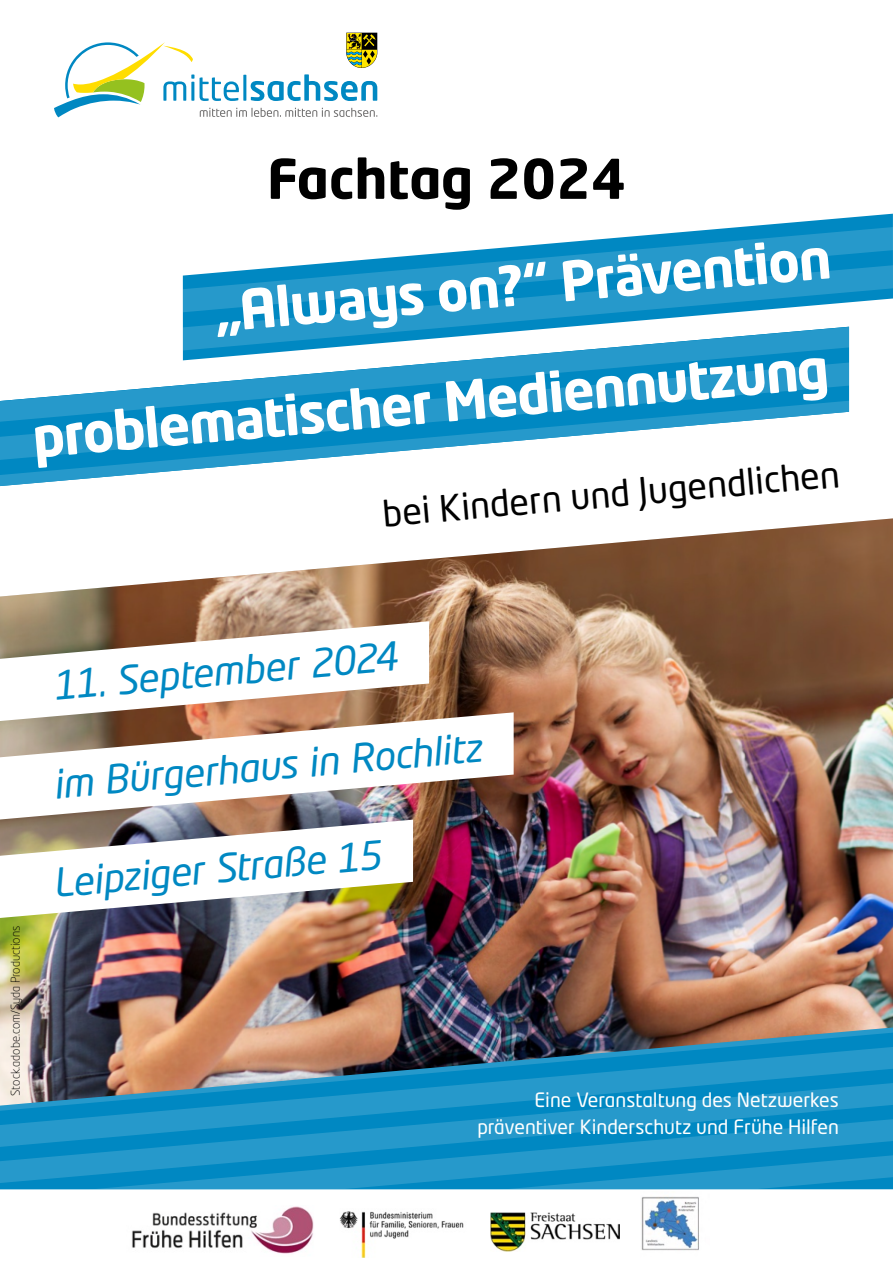
<style>
.page{position:relative;width:893px;height:1263px;background:#fff}
.page>*{position:absolute;margin:0;border:0;box-sizing:border-box;transform-origin:0 0}
.t1{font:700 54px "Neo Tech Std";color:#fff}
.t2{font:700 54px "Neo Tech Std";color:#000}
.t3{font:italic 39px "Neo Tech Std";color:#0088c2}
.t4{font:36px "Neo Tech Std";color:#000}
.t5{font:19.5px/27px "Neo Tech Std";color:#fff;text-align:right}
.t6{font:300 12px "Neo Tech Std";color:#000}
</style>
<div class="page">
<svg style="left:695px;top:214px;width:198px;height:17px"></svg>
<svg style="left:247px;top:231px;width:646px;height:39px"></svg>
<svg style="left:183px;top:270px;width:710px;height:38px;background:#1d95c8"></svg>
<svg style="left:183px;top:308px;width:667px;height:52px"></svg>
<svg style="left:182px;top:327px;width:667px;height:13px"></svg>
<svg style="left:182px;top:340px;width:667px;height:38px"></svg>
<svg style="left:0;top:378px;width:849px;height:39px;background:#2d9ccc"></svg>
<svg style="left:0;top:417px;width:789px;height:38px"></svg>
<svg style="left:0;top:455px;width:355px;height:31px"></svg>
<svg style="left:200px;top:77px;width:39px;height:24px"></svg>
<hr style="left:243px;top:75px;width:3px;height:26px;background:#0088c2">
<svg style="left:251px;top:74px;width:126px;height:27px"></svg>
<svg style="left:54px;top:42px;width:140px;height:75px"></svg>
<svg style="left:200px;top:108px;width:177px;height:9px"></svg>
<svg style="left:346px;top:33px;width:31px;height:35px"></svg>
<img style="left:0;top:518px;width:893px;height:509px">
<svg style="left:0;top:585px;width:491px;height:91px"></svg>
<img style="left:0;top:676px;width:575px;height:185px">
<img style="left:0;top:783px;width:475px;height:177px">
<img style="left:0;top:1027px;width:893px;height:23px">
<img style="left:0;top:1050px;width:893px;height:36px">
<svg style="left:0;top:1086px;width:893px;height:36px;background:#1e90c1"></svg>
<svg style="left:0;top:1122px;width:893px;height:36px;background:#1692c7"></svg>
<svg style="left:0;top:1158px;width:893px;height:31px;background:#1792c7"></svg>
<img style="left:339px;top:1211px;width:125px;height:47px">
<img style="left:641px;top:1196px;width:58px;height:55px">
<img style="left:491px;top:1212px;width:128px;height:40px">
<img style="left:132px;top:1206px;width:182px;height:48px">
<h1 class="t2" style="left:267px;top:144px;width:360px">Fachtag 2024</h1>
<h1 class="t1" style="left:212px;top:277px;width:620px;rotate:-5deg">„Always on?“ Prävention</h1>
<h1 class="t1" style="left:30px;top:403px;width:800px;rotate:-5deg">problematischer Mediennutzung</h1>
<h3 class="t4" style="left:381px;top:492px;width:460px;rotate:-5deg">bei Kindern und Jugendlichen</h3>
<p class="t6" style="left:8px;top:1096px;width:172px;rotate:-90deg">Stock.adobe.com/Syda Productions</p>
<h2 class="t3" style="left:51px;top:662px;width:347px;rotate:-5deg">11. September 2024</h2>
<h2 class="t3" style="left:51px;top:761px;width:432px;rotate:-5deg">im Bürgerhaus in Rochlitz</h2>
<h2 class="t3" style="left:51px;top:859px;width:331px;rotate:-5deg">Leipziger Straße 15</h2>
<p class="t5" style="left:477px;top:1086px;width:363px">Eine Veranstaltung des Netzwerkes präventiver Kinderschutz und Frühe Hilfen</p>
</div>
